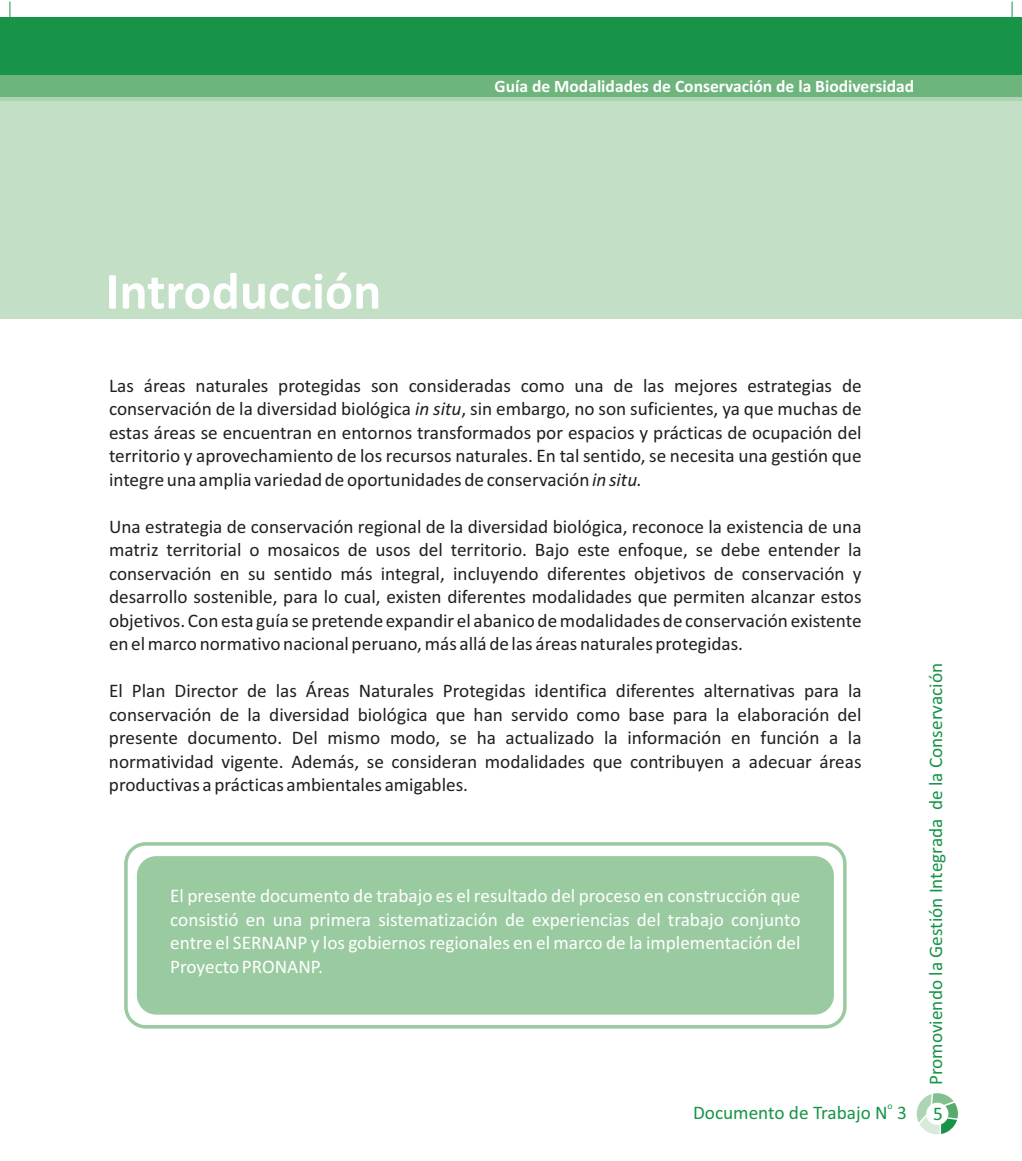
<style>
.page{position:relative;width:1022px;height:1161px;background:#fff}
.page>*{position:absolute;margin:0;border:0;box-sizing:border-box;transform-origin:0 0}
.t1{font:700 52.5px "Calibri";color:#fff}
.t2{font:19.25px/23.4px "Calibri";color:#231f20;text-align:justify}
.t3{font:19.25px/23.4px "Calibri";color:#fff;text-align:justify}
.t4{font:19.25px "Calibri";color:#179448}
.t5{font:700 17.5px "Calibri";color:#fff}
.t6{font:9.62px "Calibri";color:#179448}
.s1{font-style:italic}
</style>
<div class="page">
<div style="left:0;top:32px;width:1022px;height:287px;background:#c3dfc5"></div>
<div style="left:0;top:17px;width:1022px;height:81px;background:#179448"></div>
<div style="left:0;top:76px;width:1022px;height:24px;background:#6eb57d"></div>
<hr style="left:0;top:97px;width:1022px;height:3px;background:#aed5b3">
<svg style="left:917px;top:1093px;width:41px;height:41px"></svg>
<div style="left:926px;top:1102px;width:22px;height:23px;background:#fff;border-radius:50%"></div>
<svg style="left:10px;top:2px;width:1px;height:15px"></svg>
<svg style="left:1012px;top:2px;width:1px;height:15px"></svg>
<div style="left:137px;top:856px;width:697px;height:158px;background:#99caa0;border-radius:19px"></div>
<div style="left:124px;top:842px;width:723px;height:186px;border:3px solid #99caa0;border-radius:20px"></div>
<p class="t5" style="left:495px;top:79px;width:421px">Guía de Modalidades de Conservación de la Biodiversidad</p>
<h1 class="t1" style="left:105px;top:269px;width:277px">Introducción</h1>
<p class="t2" style="left:109px;top:375px;width:754px">Las áreas naturales protegidas son consideradas como una de las mejores estrategias de conservación de la diversidad biológica <span class="s1">in situ</span>, sin embargo, no son suficientes, ya que muchas de estas áreas se encuentran en entornos transformados por espacios y prácticas de ocupación del territorio y aprovechamiento de los recursos naturales. En tal sentido, se necesita una gestión que integre una amplia variedad de oportunidades de conservación <span class="s1">in situ.</span></p>
<p class="t2" style="left:109px;top:516px;width:754px">Una estrategia de conservación regional de la diversidad biológica, reconoce la existencia de una matriz territorial o mosaicos de usos del territorio. Bajo este enfoque, se debe entender la conservación en su sentido más integral, incluyendo diferentes objetivos de conservación y desarrollo sostenible, para lo cual, existen diferentes modalidades que permiten alcanzar estos objetivos. Con esta guía se pretende expandir el abanico de modalidades de conservación existente en el marco normativo nacional peruano, más allá de las áreas naturales protegidas.</p>
<p class="t2" style="left:109px;top:681px;width:754px">El Plan Director de las Áreas Naturales Protegidas identifica diferentes alternativas para la conservación de la diversidad biológica que han servido como base para la elaboración del presente documento. Del mismo modo, se ha actualizado la información en función a la normatividad vigente. Además, se consideran modalidades que contribuyen a adecuar áreas productivas a prácticas ambientales amigables.</p>
<p class="t3" style="left:170px;top:885px;width:632px">El presente documento de trabajo es el resultado del proceso en construcción que consistió en una primera sistematización de experiencias del trabajo conjunto entre el SERNANP y los gobiernos regionales en el marco de la implementación del Proyecto PRONANP.</p>
<p class="t6" style="left:888px;top:1102px;width:7px">o</p>
<p class="t4" style="left:693px;top:1104px;width:215px">Documento de Trabajo N 3</p>
<p class="t4" style="left:928px;top:1085px;width:424px;rotate:-90deg">Promoviendo la Gestión Integrada de la Conservación</p>
<p class="t4" style="left:933px;top:1105px;width:11px">5</p>
</div>
